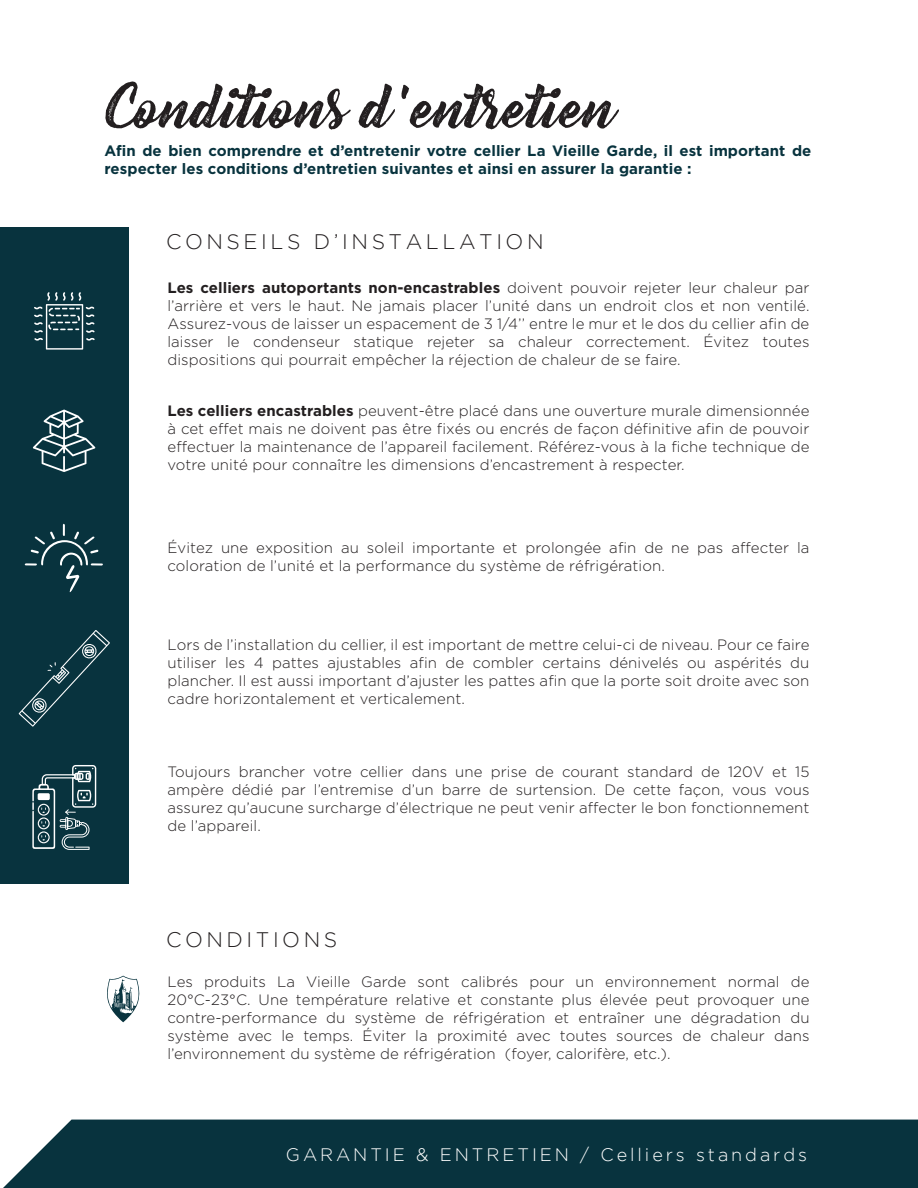
<style>
.page{position:relative;width:918px;height:1188px;background:#fff}
.page>*{position:absolute;margin:0;border:0;box-sizing:border-box;transform-origin:0 0}
.t1{font:54px "Bernadette Rough";letter-spacing:.005em;color:#231f20}
.t2{font:300 21px "Gotham";letter-spacing:.17em;color:#231f20}
.t3{font:300 18px "Gotham";letter-spacing:.16em;color:#fff}
.t4{font:300 15px/18px "Gotham";letter-spacing:.005em;color:#231f20;text-align:justify}
.t5{font:700 15px/18px "Gotham";letter-spacing:.005em;color:#08333e}
.s1{font-weight:700}
</style>
<div class="page">
<div style="left:0;top:227px;width:129px;height:656px;background:#08333e"></div>
<div style="left:3px;top:1120px;width:915px;height:68px;background:#08333e"></div>
<svg style="left:107px;top:976px;width:33px;height:46px"></svg>
<svg style="left:32px;top:765px;width:64px;height:85px"></svg>
<svg style="left:19px;top:630px;width:91px;height:97px"></svg>
<svg style="left:25px;top:524px;width:78px;height:68px"></svg>
<svg style="left:34px;top:292px;width:61px;height:58px"></svg>
<svg style="left:33px;top:410px;width:63px;height:62px"></svg>
<h1 class="t1" style="left:106px;top:65px;width:513px">Conditions d’entretien</h1>
<p class="t5" style="left:105px;top:142px;width:708px">Afin de bien comprendre et d’entretenir votre cellier La Vieille Garde, il est important de respecter les conditions d’entretien suivantes et ainsi en assurer la garantie :</p>
<h2 class="t2" style="left:166px;top:230px;width:379px">CONSEILS D’INSTALLATION</h2>
<p class="t4" style="left:168px;top:279px;width:644px"><span class="s1">Les celliers autoportants non-encastrables</span> doivent pouvoir rejeter leur chaleur par l’arrière et vers le haut. Ne jamais placer l’unité dans un endroit clos et non ventilé.<br>Assurez-vous de laisser un espacement de 3 1/4’’ entre le mur et le dos du cellier afin de laisser le condenseur statique rejeter sa chaleur correctement. Évitez toutes dispositions qui pourrait empêcher la réjection de chaleur de se faire.</p>
<p class="t4" style="left:168px;top:402px;width:644px"><span class="s1">Les celliers encastrables</span> peuvent-être placé dans une ouverture murale dimensionnée à cet effet mais ne doivent pas être fixés ou encrés de façon définitive afin de pouvoir effectuer la maintenance de l’appareil facilement. Référez-vous à la fiche technique de votre unité pour connaître les dimensions d’encastrement à respecter.</p>
<p class="t4" style="left:168px;top:538px;width:643px">Évitez une exposition au soleil importante et prolongée afin de ne pas affecter la coloration de l’unité et la performance du système de réfrigération.</p>
<p class="t4" style="left:168px;top:635px;width:643px">Lors de l’installation du cellier, il est important de mettre celui-ci de niveau. Pour ce faire utiliser les 4 pattes ajustables afin de combler certains dénivelés ou aspérités du plancher. Il est aussi important d’ajuster les pattes afin que la porte soit droite avec son cadre horizontalement et verticalement.</p>
<p class="t4" style="left:168px;top:763px;width:644px">Toujours brancher votre cellier dans une prise de courant standard de 120V et 15 ampère dédié par l’entremise d’un barre de surtension. De cette façon, vous vous assurez qu’aucune surcharge d’électrique ne peut venir affecter le bon fonctionnement de l’appareil.</p>
<h2 class="t2" style="left:166px;top:928px;width:173px">CONDITIONS</h2>
<p class="t4" style="left:168px;top:972px;width:644px">Les produits La Vieille Garde sont calibrés pour un environnement normal de 20°C-23°C. Une température relative et constante plus élevée peut provoquer une contre-performance du système de réfrigération et entraîner une dégradation du système avec le temps. Éviter la proximité avec toutes sources de chaleur dans l’environnement du système de réfrigération (foyer, calorifère, etc.).</p>
<p class="t3" style="left:286px;top:1145px;width:523px">GARANTIE &amp; ENTRETIEN / Celliers standards</p>
</div>
